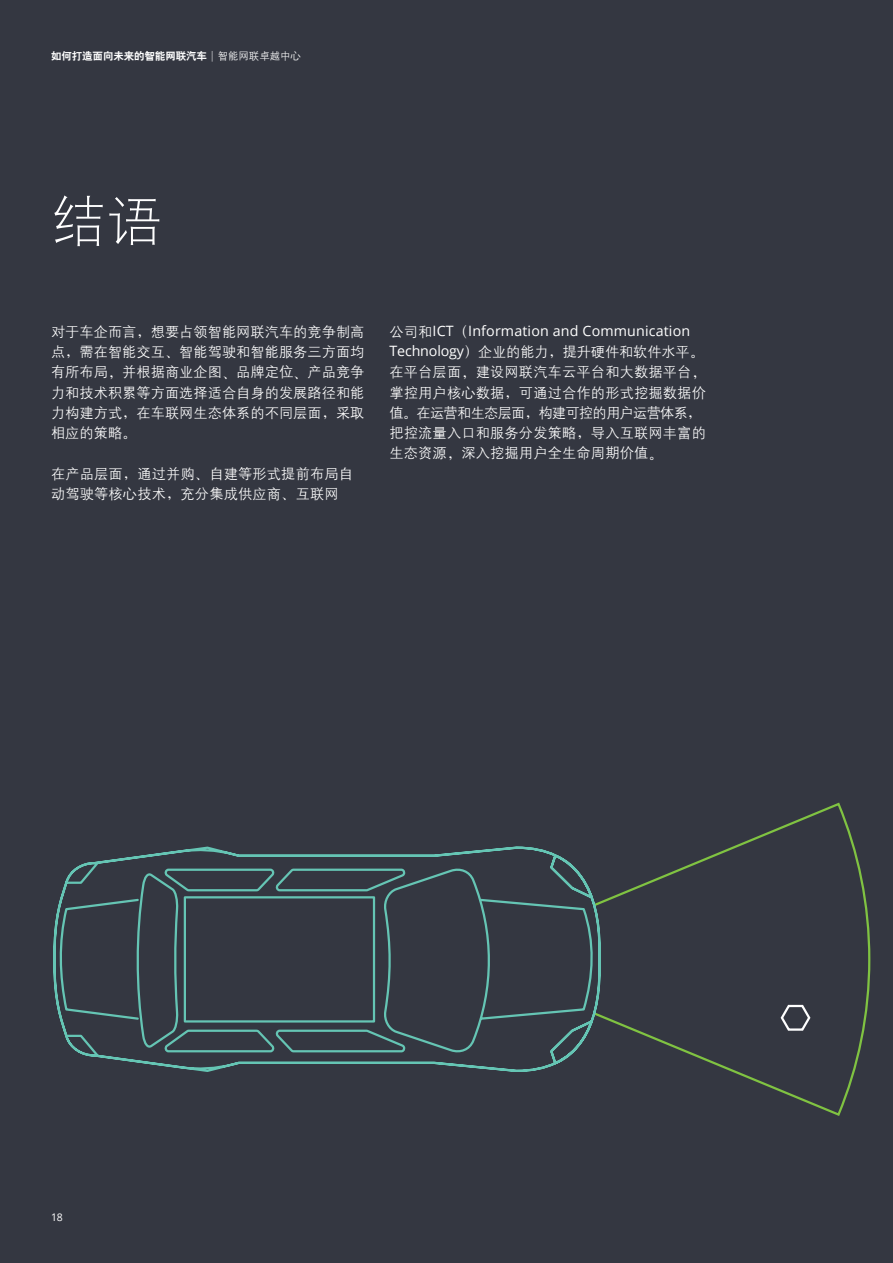
<style>
.page{position:relative;width:893px;height:1263px;background:#343741}
.page>*{position:absolute;margin:0;border:0;box-sizing:border-box;transform-origin:0 0}
.t1{font:55.5px "H Yg 1 gj";color:#fff}
.t2{font:14.25px/20.2px "H Yg 2 gj";letter-spacing:.01em;color:#fff}
.t3{font:14.25px "Open Sans";letter-spacing:.01em;color:#fff}
.t4{font:10.5px "H Yb 2 gj";letter-spacing:-.01em;color:#fff}
.t5{font:10.5px "Open Sans";color:#fff}
.s1{font-family:"Open Sans";font-weight:300}
.s2{font-family:"H Yg 2 gj"}
.s3{font-family:"H Ya 6 gj"}
.s4{font-family:"Open Sans"}
</style>
<div class="page">
<svg style="left:602px;top:802px;width:269px;height:314px"></svg>
<svg style="left:53px;top:846px;width:549px;height:226px"></svg>
<svg style="left:779px;top:1003px;width:33px;height:29px"></svg>
<p class="t4" style="left:51px;top:51px;width:252px">如何打造面向未来的智能网联汽车 <span class="s1">|</span> <span class="s2">智能网联卓越中心</span></p>
<h1 class="t1" style="left:51px;top:193px;width:112px">结语</h1>
<p class="t2" style="left:51px;top:321px;width:315px;text-align:justify">对于车企而言<span class="s3">，</span>想要占领智能网联汽车的竞争制高点<span class="s3">，</span>需在智能交互<span class="s3">、</span>智能驾驶和智能服务三方面均有所布局<span class="s3">，</span>并根据商业企图<span class="s3">、</span>品牌定位<span class="s3">、</span>产品竞争力和技术积累等方面选择适合自身的发展路径和能力构建方式<span class="s3">，</span>在车联网生态体系的不同层面<span class="s3">，</span>采取相应的策略<span class="s3">。</span></p>
<p class="t2" style="left:51px;top:463px;width:304px">在产品层面<span class="s3">，</span>通过并购<span class="s3">、</span>自建等形式提前布局自动驾驶等核心技术<span class="s3">，</span>充分集成供应商<span class="s3">、</span>互联网</p>
<p class="t3" style="left:389px;top:321px;width:302px"><span class="s2">公司和</span>ICT<span class="s3">（</span>Information and Communication</p>
<p class="t2" style="left:389px;top:342px;width:318px"><span class="s4">Technology</span><span class="s3">）</span>企业的能力<span class="s3">，</span>提升硬件和软件水平<span class="s3">。</span>在平台层面<span class="s3">，</span>建设网联汽车云平台和大数据平台<span class="s3">，</span>掌控用户核心数据<span class="s3">，</span>可通过合作的形式挖掘数据价值<span class="s3">。</span>在运营和生态层面<span class="s3">，</span>构建可控的用户运营体系<span class="s3">，</span>把控流量入口和服务分发策略<span class="s3">，</span>导入互联网丰富的生态资源<span class="s3">，</span>深入挖掘用户全生命周期价值<span class="s3">。</span></p>
<p class="t5" style="left:51px;top:1210px;width:13px">18</p>
</div>
